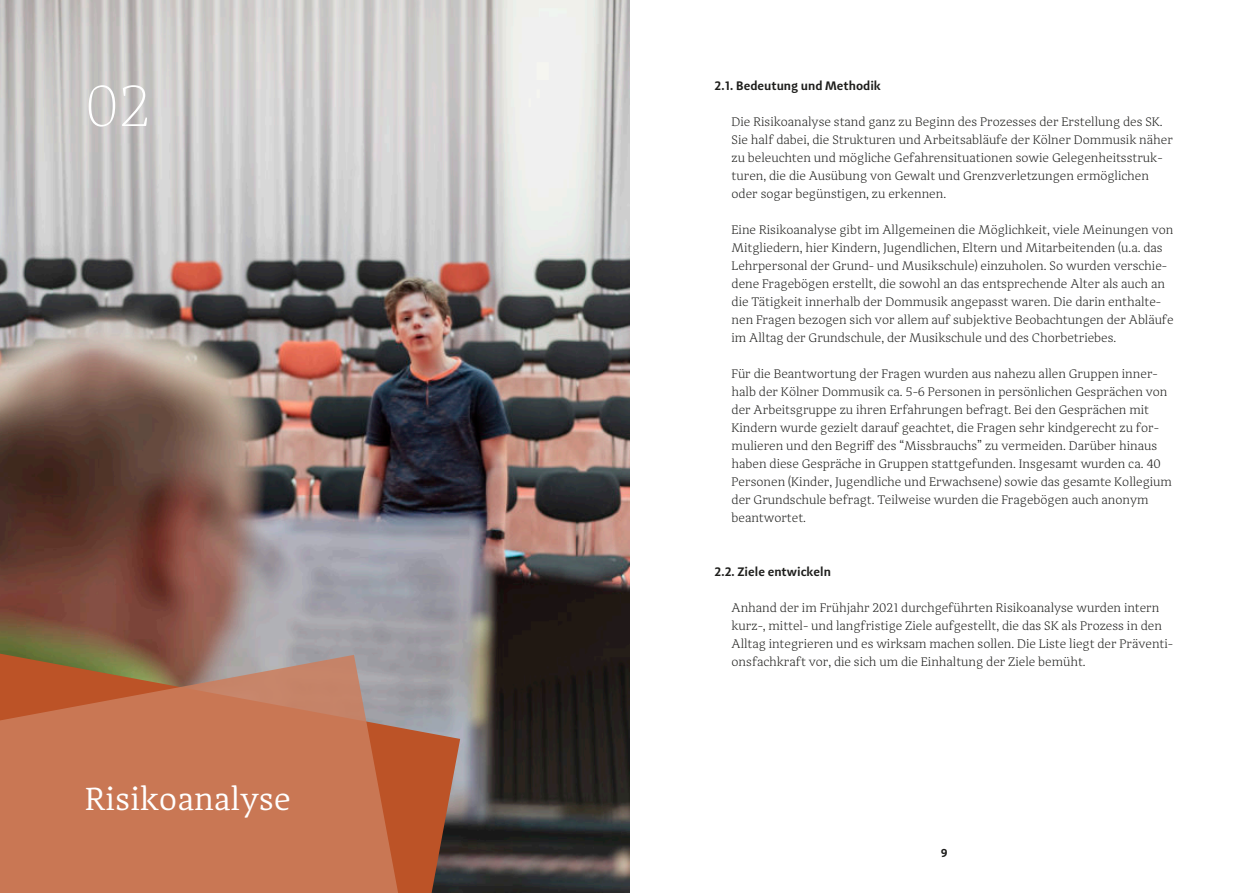
<style>
.page{position:relative;width:1259px;height:893px;background:#fff}
.page>*{position:absolute;margin:0;border:0;box-sizing:border-box;transform-origin:0 0}
.t1{font:100 60px "Adagio Serif";color:#fff}
.t2{font:33px "Adagio Serif";color:#fff}
.t3{font:300 12.75px/18px "Adagio Serif";color:#1d1d1b}
.t4{font:600 12.75px "Adagio Sans";color:#1d1d1b}
.t5{font:600 12px "Adagio Sans";color:#1d1d1b}
</style>
<div class="page">
<img style="left:0;top:0;width:629px;height:893px">
<svg style="left:0;top:622px;width:460px;height:271px;background:#95786b"></svg>
<svg style="left:0;top:655px;width:420px;height:238px;background:#c27554"></svg>
<h1 class="t1" style="left:85px;top:78px;width:67px">02</h1>
<p class="t4" style="left:714px;top:80px;width:168px">2.1. Bedeutung und Methodik</p>
<p class="t3" style="left:731px;top:113px;width:443px">Die Risikoanalyse stand ganz zu Beginn des Prozesses der Erstellung des SK.<br>Sie half dabei, die Strukturen und Arbeitsabläufe der Kölner Dommusik näher zu beleuchten und mögliche Gefahrensituationen sowie Gelegenheitsstruk&shy;turen, die die Ausübung von Gewalt und Grenzverletzungen ermöglichen oder sogar begünstigen, zu erkennen.</p>
<p class="t3" style="left:731px;top:221px;width:443px">Eine Risikoanalyse gibt im Allgemeinen die Möglichkeit, viele Meinungen von Mitgliedern, hier Kindern, Jugendlichen, Eltern und Mitarbeitenden (u.a. das Lehrpersonal der Grund- und Musikschule) einzuholen. So wurden verschie&shy;dene Fragebögen erstellt, die sowohl an das entsprechende Alter als auch an die Tätigkeit innerhalb der Dommusik angepasst waren. Die darin enthalte&shy;nen Fragen bezogen sich vor allem auf subjektive Beobachtungen der Abläufe im Alltag der Grundschule, der Musikschule und des Chorbetriebes.</p>
<p class="t3" style="left:731px;top:365px;width:442px">Für die Beantwortung der Fragen wurden aus nahezu allen Gruppen inner&shy;halb der Kölner Dommusik ca. 5-6 Personen in persönlichen Gesprächen von der Arbeitsgruppe zu ihren Erfahrungen befragt. Bei den Gesprächen mit Kindern wurde gezielt darauf geachtet, die Fragen sehr kindgerecht zu for&shy;mulieren und den Begriff des “Missbrauchs” zu vermeiden. Darüber hinaus haben diese Gespräche in Gruppen stattgefunden. Insgesamt wurden ca. 40<br>Personen (Kinder, Jugendliche und Erwachsene) sowie das gesamte Kollegium der Grundschule befragt. Teilweise wurden die Fragebögen auch anonym beantwortet.</p>
<h2 class="t2" style="left:85px;top:784px;width:207px">Risikoanalyse</h2>
<p class="t4" style="left:714px;top:566px;width:118px">2.2. Ziele entwickeln</p>
<p class="t3" style="left:731px;top:599px;width:443px">Anhand der im Frühjahr 2021 durchgeführten Risikoanalyse wurden intern kurz-, mittel- und langfristige Ziele aufgestellt, die das SK als Prozess in den Alltag integrieren und es wirksam machen sollen. Die Liste liegt der Präventi&shy;onsfachkraft vor, die sich um die Einhaltung der Ziele bemüht.</p>
<p class="t5" style="left:940px;top:848px;width:8px">9</p>
</div>
